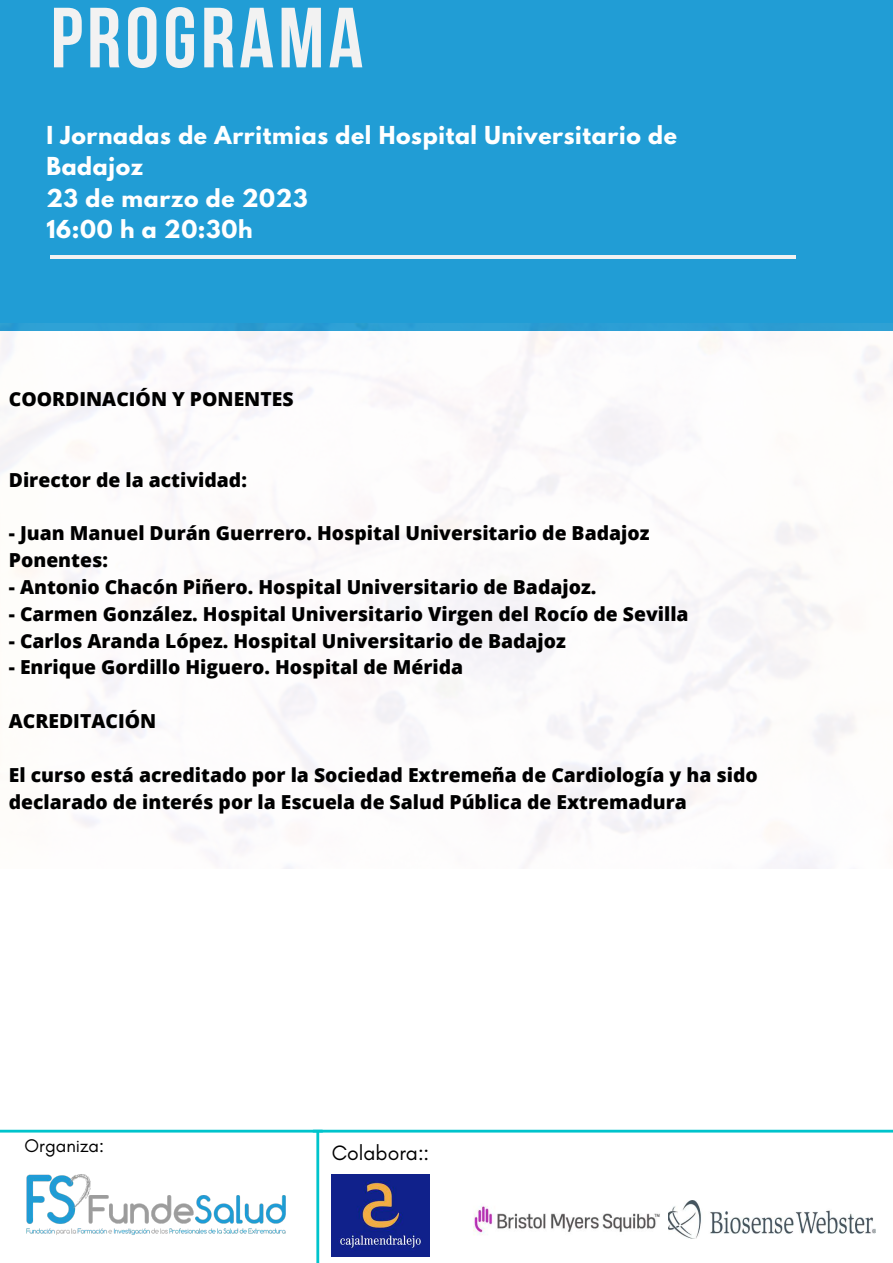
<style>
.page{position:relative;width:893px;height:1263px;background:#fff}
.page>*{position:absolute;margin:0;border:0;box-sizing:border-box;transform-origin:0 0}
.t1{font:700 85.12px "Bebas Neue";letter-spacing:.05em;color:#f2f2f2}
.t2{font:700 21.9px/31.5px "League Spartan";letter-spacing:.03em;color:#fff}
.t3{font:21.23px "Glacial Indifference";color:#000}
.t4{font:800 19.35px/26.8px "Open Sans";color:#000}
.t5{font:18.6px "Glacial Indifference";color:#000}
</style>
<div class="page">
<div style="left:0;top:0;width:893px;height:331px;background:#219dd5"></div>
<hr style="left:51px;top:256px;width:744px;height:2px;background:#f2f2f2">
<img style="left:26px;top:1174px;width:260px;height:61px">
<hr style="left:0;top:1130px;width:893px;height:2px;background:#00c4cc">
<hr style="left:316px;top:1132px;width:3px;height:131px;background:#00c4cc">
<img style="left:0;top:324px;width:893px;height:545px">
<img style="left:668px;top:1200px;width:207px;height:38px">
<img style="left:473px;top:1206px;width:187px;height:29px">
<img style="left:332px;top:1174px;width:97px;height:83px">
<h1 class="t1" style="left:51px;top:4px;width:314px">PROGRAMA</h1>
<p class="t2" style="left:46px;top:122px;width:632px">I Jornadas de Arritmias del Hospital Universitario de<br>Badajoz<br>23 de marzo de 2023<br>16:00 h a 20:30h</p>
<p class="t4" style="left:9px;top:385px;width:286px">COORDINACIÓN Y PONENTES</p>
<p class="t4" style="left:9px;top:466px;width:239px">Director de la actividad:</p>
<p class="t4" style="left:9px;top:519px;width:642px">- Juan Manuel Durán Guerrero. Hospital Universitario de Badajoz<br>Ponentes:</p>
<p class="t4" style="left:9px;top:573px;width:589px">- Antonio Chacón Piñero. Hospital Universitario de Badajoz.</p>
<p class="t4" style="left:9px;top:600px;width:681px">- Carmen González. Hospital Universitario Virgen del Rocío de Sevilla</p>
<p class="t4" style="left:9px;top:627px;width:558px">- Carlos Aranda López. Hospital Universitario de Badajoz</p>
<p class="t4" style="left:9px;top:653px;width:456px">- Enrique Gordillo Higuero. Hospital de Mérida</p>
<p class="t4" style="left:9px;top:707px;width:149px">ACREDITACIÓN</p>
<p class="t4" style="left:9px;top:761px;width:750px">El curso está acreditado por la Sociedad Extremeña de Cardiología y ha sido declarado de interés por la Escuela de Salud Pública de Extremadura</p>
<p class="t5" style="left:25px;top:1134px;width:81px">Organiza:</p>
<p class="t3" style="left:332px;top:1139px;width:99px">Colabora::</p>
</div>
